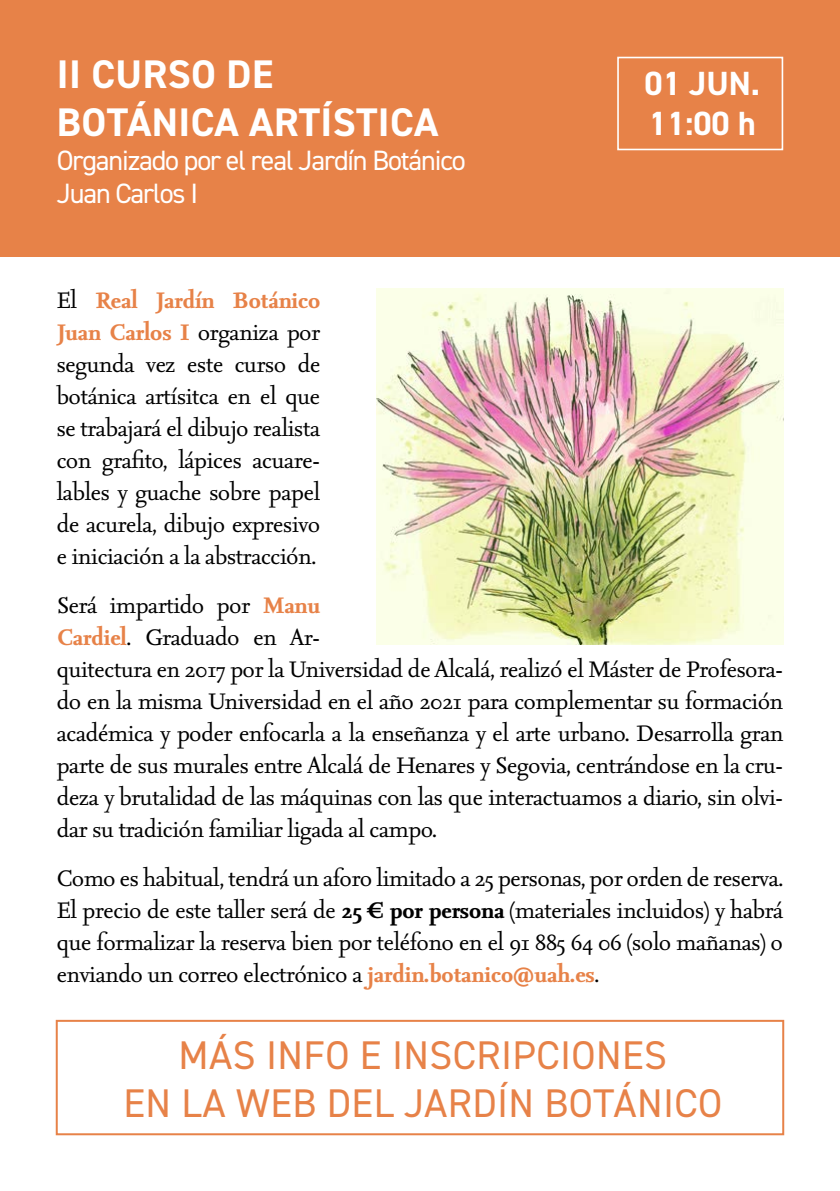
<style>
.page{position:relative;width:840px;height:1191px;background:#fff}
.page>*{position:absolute;margin:0;border:0;box-sizing:border-box;transform-origin:0 0}
.t1{font:40px/48.2px "DIN2014";letter-spacing:.01em;color:#e78248;text-align:center}
.t2{font:700 40px/48px "DIN2014";letter-spacing:.01em;color:#fff}
.t3{font:700 33.6px/40.4px "DIN2014";color:#fff}
.t4{font:28px/33.6px "DIN2014";letter-spacing:-.04em;color:#fff}
.t5{font:27px/32px "Seria Pro";letter-spacing:-.01em;color:#000;text-align:justify}
.s1{font-weight:700;color:#e78248}
.s2{font-weight:700}
</style>
<div class="page">
<div style="left:0;top:0;width:839px;height:256px;background:#e78248"></div>
<div style="left:617px;top:57px;width:165px;height:93px;border:2px solid #fff"></div>
<div style="left:56px;top:1019px;width:727px;height:116px;border:2px solid #e78248"></div>
<img style="left:377px;top:288px;width:405px;height:356px">
<h1 class="t2" style="left:57px;top:50px;width:383px">II CURSO DE<br>BOTÁNICA ARTÍSTICA</h1>
<p class="t4" style="left:57px;top:142px;width:410px">Organizado por el real Jardín Botánico<br>Juan Carlos I</p>
<p class="t3" style="left:644px;top:63px;width:117px">01 JUN.<br>11:00 h</p>
<p class="t5" style="left:57px;top:283px;width:265px">El <span class="s1">Real Jardín Botánico Juan Carlos I</span> organiza por segunda vez este curso de botánica artísitca en el que se trabajará el dibujo realista con grafito, lápices acuare&shy;lables y guache sobre papel de acurela, dibujo expresivo e iniciación a la abstracción.</p>
<p class="t5" style="left:57px;top:588px;width:727px;text-align:left">Será impartido por <span class="s1">Manu<br>Cardiel</span>. Graduado en Ar-<br>quitectura en 2017 por la Universidad de Alcalá, realizó el Máster de Profesora&shy;do en la misma Universidad en el año 2021 para complementar su formación académica y poder enfocarla a la enseñanza y el arte urbano. Desarrolla gran parte de sus murales entre Alcalá de Henares y Segovia, centrándose en la cru&shy;deza y brutalidad de las máquinas con las que interactuamos a diario, sin olvi&shy;dar su tradición familiar ligada al campo.</p>
<p class="t5" style="left:57px;top:861px;width:727px">Como es habitual, tendrá un aforo limitado a 25 personas, por orden de reserva.<br>El precio de este taller será de <span class="s2">25 € por persona</span> (materiales incluidos) y habrá que formalizar la reserva bien por teléfono en el 91 885 64 06 (solo mañanas) o enviando un correo electrónico a <span class="s1">jardin.botanico@uah.es</span>.</p>
<h1 class="t1" style="left:123px;top:1030px;width:600px">MÁS INFO E INSCRIPCIONES<br>EN LA WEB DEL JARDÍN BOTÁNICO</h1>
</div>
